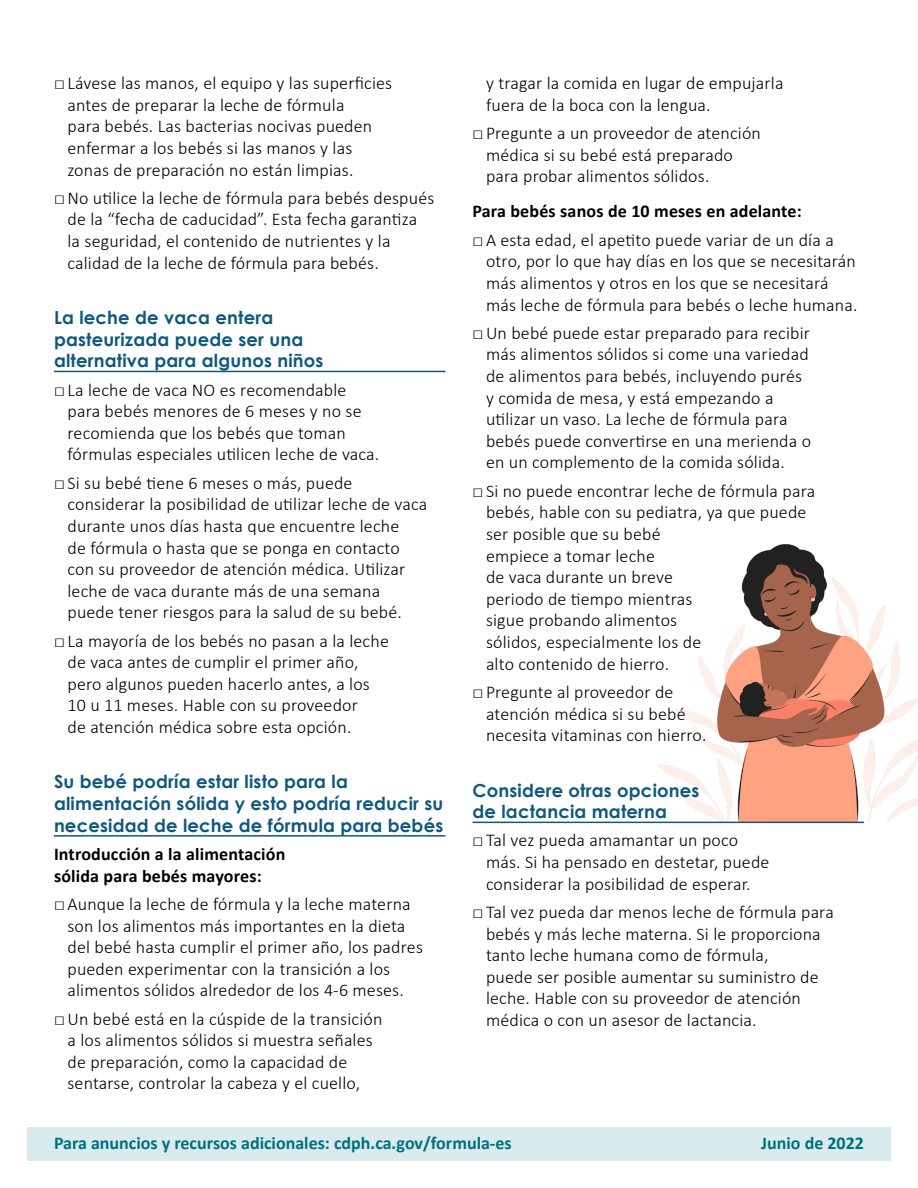
<style>
.page{position:relative;width:918px;height:1188px;background:#fff}
.page>*{position:absolute;margin:0;border:0;box-sizing:border-box;transform-origin:0 0}
.Bullets{font:300 18px/21.6px "Calibri";letter-spacing:.01em;color:#000}
.H2__bold_blue{font:700 18px/21.6px "Century Gothic";letter-spacing:.01em;color:#10587d}
.t1{font:700 18px/21.6px "Calibri";letter-spacing:.01em;color:#000}
.t2{font:700 18px "Calibri";color:#007080}
</style>
<div class="page">
<div style="left:27px;top:1127px;width:864px;height:34px;background:#d9ebed"></div>
<img style="left:644px;top:544px;width:274px;height:278px">
<hr style="left:54px;top:371px;width:392px;height:1px;background:#10587d">
<hr style="left:54px;top:835px;width:392px;height:2px;background:#10587d">
<hr style="left:472px;top:822px;width:392px;height:1px;background:#10587d">
<p class="Bullets" style="left:68px;top:72px;width:326px;text-indent:-14px">□Lávese las manos, el equipo y las superficies antes de preparar la leche de fórmula<br>para bebés. Las bacterias nocivas pueden enfermar a los bebés si las manos y las zonas de preparación no están limpias.</p>
<p class="Bullets" style="left:68px;top:187px;width:368px;text-indent:-14px">□No utilice la leche de fórmula para bebés después de la “fecha de caducidad”. Esta fecha garantiza<br>la seguridad, el contenido de nutrientes y la calidad de la leche de fórmula para bebés.</p>
<h2 class="H2__bold_blue" style="left:54px;top:306px;width:271px">La leche de vaca entera pasteurizada puede ser una alternativa para algunos niños</h2>
<p class="Bullets" style="left:68px;top:379px;width:313px;text-indent:-14px">□La leche de vaca NO es recomendable para bebés menores de 6 meses y no se recomienda que los bebés que toman fórmulas especiales utilicen leche de vaca.</p>
<p class="Bullets" style="left:68px;top:472px;width:361px;text-indent:-14px">□Si su bebé tiene 6 meses o más, puede considerar la posibilidad de utilizar leche de vaca durante unos días hasta que encuentre leche<br>de fórmula o hasta que se ponga en contacto con su proveedor de atención médica. Utilizar leche de vaca durante más de una semana puede tener riesgos para la salud de su bebé.</p>
<p class="Bullets" style="left:68px;top:630px;width:323px;text-indent:-14px">□La mayoría de los bebés no pasan a la leche de vaca antes de cumplir el primer año, pero algunos pueden hacerlo antes, a los 10 u 11 meses. Hable con su proveedor<br>de atención médica sobre esta opción.</p>
<h2 class="H2__bold_blue" style="left:54px;top:770px;width:391px">Su bebé podría estar listo para la alimentación sólida y esto podría reducir su necesidad de leche de fórmula para bebés</h2>
<p class="t1" style="left:54px;top:843px;width:233px">Introducción a la alimentación sólida para bebés mayores:</p>
<p class="Bullets" style="left:68px;top:893px;width:357px;text-indent:-14px">□Aunque la leche de fórmula y la leche materna son los alimentos más importantes en la dieta del bebé hasta cumplir el primer año, los padres pueden experimentar con la transición a los alimentos sólidos alrededor de los 4-6 meses.</p>
<p class="Bullets" style="left:68px;top:1008px;width:317px;text-indent:-14px">□Un bebé está en la cúspide de la transición a los alimentos sólidos si muestra señales de preparación, como la capacidad de sentarse, controlar la cabeza y el cuello,</p>
<p class="Bullets" style="left:486px;top:72px;width:299px">y tragar la comida en lugar de empujarla fuera de la boca con la lengua.</p>
<p class="Bullets" style="left:486px;top:122px;width:276px;text-indent:-14px">□Pregunte a un proveedor de atención médica si su bebé está preparado para probar alimentos sólidos.</p>
<p class="t1" style="left:472px;top:200px;width:331px">Para bebés sanos de 10 meses en adelante:</p>
<p class="Bullets" style="left:486px;top:229px;width:373px;text-indent:-14px">□A esta edad, el apetito puede variar de un día a otro, por lo que hay días en los que se necesitarán más alimentos y otros en los que se necesitará más leche de fórmula para bebés o leche humana.</p>
<p class="Bullets" style="left:486px;top:322px;width:327px;text-indent:-14px">□Un bebé puede estar preparado para recibir más alimentos sólidos si come una variedad de alimentos para bebés, incluyendo purés y comida de mesa, y está empezando a utilizar un vaso. La leche de fórmula para bebés puede convertirse en una merienda o en un complemento de la comida sólida.</p>
<p class="Bullets" style="left:486px;top:480px;width:331px;text-indent:-14px">□Si no puede encontrar leche de fórmula para bebés, hable con su pediatra, ya que puede ser posible que su bebé<br>empiece a tomar leche<br>de vaca durante un breve<br>periodo de tiempo mientras<br>sigue probando alimentos<br>sólidos, especialmente los de<br>alto contenido de hierro.</p>
<p class="Bullets" style="left:486px;top:681px;width:222px;text-indent:-14px">□Pregunte al proveedor de atención médica si su bebé necesita vitaminas con hierro.</p>
<h2 class="H2__bold_blue" style="left:472px;top:778px;width:228px">Considere otras opciones de lactancia materna</h2>
<p class="Bullets" style="left:486px;top:830px;width:285px;text-indent:-14px">□Tal vez pueda amamantar un poco más. Si ha pensado en destetar, puede considerar la posibilidad de esperar.</p>
<p class="Bullets" style="left:486px;top:901px;width:349px;text-indent:-14px">□Tal vez pueda dar menos leche de fórmula para bebés y más leche materna. Si le proporciona tanto leche humana como de fórmula,<br>puede ser posible aumentar su suministro de leche. Hable con su proveedor de atención médica o con un asesor de lactancia.</p>
<p class="t2" style="left:54px;top:1130px;width:459px">Para anuncios y recursos adicionales: cdph.ca.gov/formula-es</p>
<p class="t2" style="left:761px;top:1130px;width:104px">Junio de 2022</p>
</div>
